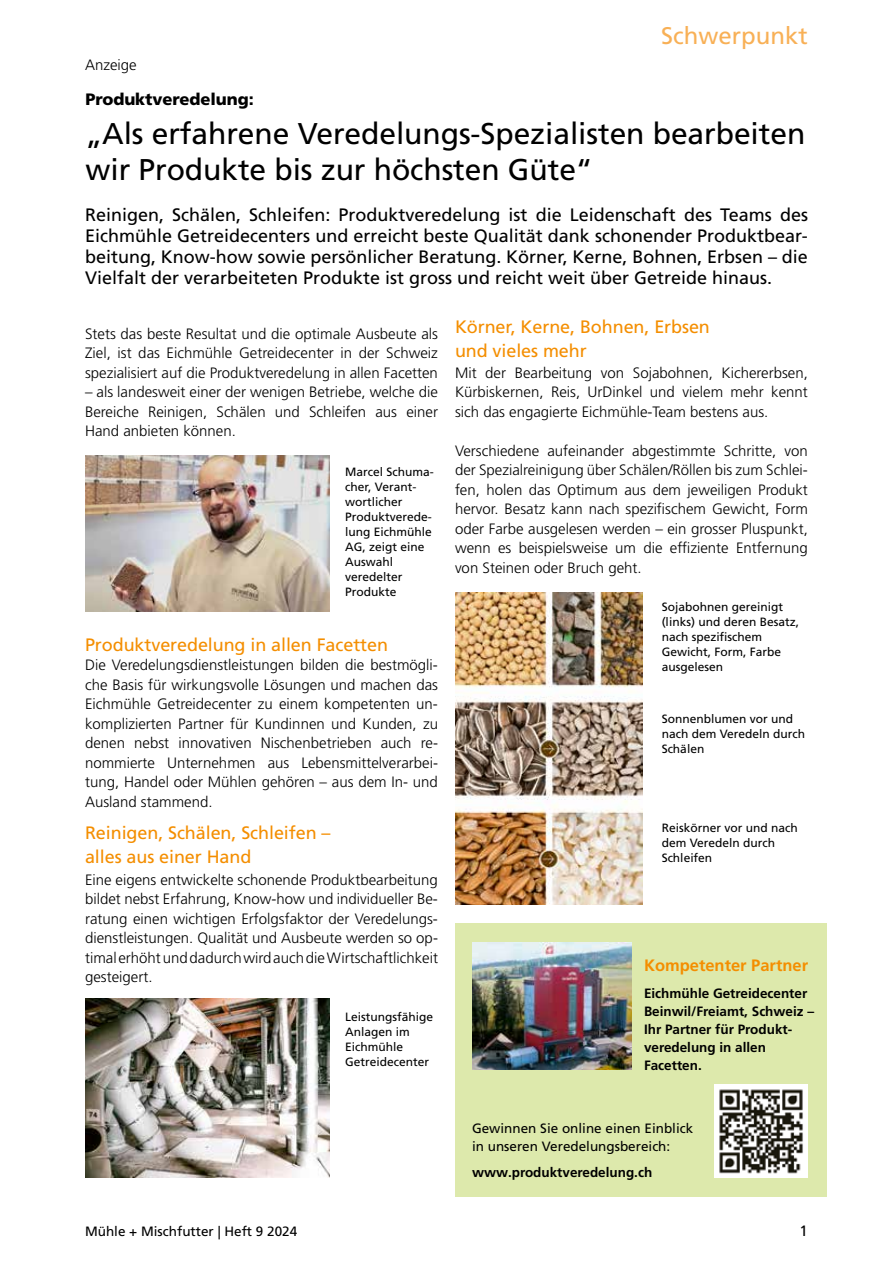
<style>
.page{position:relative;width:893px;height:1263px;background:#fff}
.page>*{position:absolute;margin:0;border:0;box-sizing:border-box;transform-origin:0 0}
.t1{font:30px/36px "Frutiger LT Std";letter-spacing:-.005em;color:#000}
.t2{font:24px "Frutiger LT Pro";color:#f8b056}
.t3{font:18px/21px "Frutiger LT Std";color:#000;text-align:justify}
.t4{font:18px/24px "Frutiger LT Std";letter-spacing:-.005em;color:#f48e00}
.t5{font:900 16.5px "Frutiger LT Std";letter-spacing:-.005em;color:#000}
.t6{font:700 16.5px "Frutiger LT Pro";color:#f48e00}
.t7{font:300 15px/19.5px "Frutiger LT Pro";color:#000;text-align:justify}
.t8{font:15px "Frutiger LT Std";color:#000}
.t9{font:700 13.5px/18px "Frutiger LT Pro";color:#000}
.t10{font:13.5px/18px "Frutiger LT Pro";color:#000}
.t11{font:13.5px "Frutiger LT Std";color:#000}
.t12{font:12px/15px "Frutiger LT Pro";color:#000}
</style>
<div class="page">
<div style="left:455px;top:924px;width:371px;height:273px;background:#dde9ac"></div>
<img style="left:472px;top:943px;width:160px;height:127px">
<img style="left:715px;top:1085px;width:93px;height:92px">
<img style="left:85px;top:456px;width:245px;height:156px">
<img style="left:85px;top:999px;width:245px;height:178px">
<img style="left:455px;top:592px;width:188px;height:312px">
<p class="t7" style="left:85px;top:55px;width:53px">Anzeige</p>
<h2 class="t2" style="left:661px;top:21px;width:148px">Schwerpunkt</h2>
<p class="t5" style="left:86px;top:89px;width:170px">Produktveredelung:</p>
<h1 class="t1" style="left:86px;top:115px;width:721px">„Als erfahrene Veredelungs-Spezialisten bearbeiten wir Produkte bis zur höchsten Güte“</h1>
<p class="t3" style="left:85px;top:204px;width:724px">Reinigen, Schälen, Schleifen: Produktveredelung ist die Leidenschaft des Teams des Eichmühle Getreidecenters und erreicht beste Qualität dank schonender Produktbear&shy;beitung, Know-how sowie persönlicher Beratung. Körner, Kerne, Bohnen, Erbsen – die Vielfalt der verarbeiteten Produkte ist gross und reicht weit über Getreide hinaus.</p>
<p class="t7" style="left:85px;top:324px;width:354px">Stets das beste Resultat und die optimale Ausbeute als Ziel, ist das Eichmühle Getreidecenter in der Schweiz spezialisiert auf die Produktveredelung in allen Facetten</p>
<p class="t7" style="left:85px;top:382px;width:354px">– als landesweit einer der wenigen Betriebe, welche die Bereiche Reinigen, Schälen und Schleifen aus einer Hand anbieten können.</p>
<p class="t12" style="left:345px;top:464px;width:90px">Marcel Schuma&shy;cher, Verant&shy;wortlicher<br>Produktverede&shy;lung Eichmühle<br>AG, zeigt eine<br>Auswahl veredelter<br>Produkte</p>
<p class="t4" style="left:85px;top:632px;width:305px">Produktveredelung in allen Facetten</p>
<p class="t7" style="left:85px;top:655px;width:354px">Die Veredelungsdienstleistungen bilden die bestmögli&shy;che Basis für wirkungsvolle Lösungen und machen das Eichmühle Getreidecenter zu einem kompetenten un&shy;komplizierten Partner für Kundinnen und Kunden, zu denen nebst innovativen Nischenbetrieben auch re&shy;nommierte Unternehmen aus Lebensmittelverarbei&shy;tung, Handel oder Mühlen gehören – aus dem In- und Ausland stammend.</p>
<p class="t4" style="left:85px;top:821px;width:247px">Reinigen, Schälen, Schleifen – alles aus einer Hand</p>
<p class="t7" style="left:85px;top:870px;width:354px">Eine eigens entwickelte schonende Produktbearbeitung bildet nebst Erfahrung, Know-how und individueller Be&shy;ratung einen wichtigen Erfolgsfaktor der Veredelungs&shy;dienstleistungen. Qualität und Ausbeute werden so op&shy;timal erhöht und dadurch wird auch die Wirtschaftlichkeit gesteigert.</p>
<p class="t12" style="left:345px;top:1009px;width:90px">Leistungsfähige<br>Anlagen im<br>Eichmühle<br>Getreidecenter</p>
<p class="t4" style="left:455px;top:314px;width:256px">Körner, Kerne, Bohnen, Erbsen und vieles mehr</p>
<p class="t7" style="left:455px;top:363px;width:354px">Mit der Bearbeitung von Sojabohnen, Kichererbsen, Kürbiskernen, Reis, UrDinkel und vielem mehr kennt sich das engagierte Eichmühle-Team bestens aus.</p>
<p class="t7" style="left:455px;top:441px;width:354px">Verschiedene aufeinander abgestimmte Schritte, von der Spezialreinigung über Schälen/Röllen bis zum Schlei&shy;fen, holen das Optimum aus dem jeweiligen Produkt hervor. Besatz kann nach spezifischem Gewicht, Form oder Farbe ausgelesen werden – ein grosser Pluspunkt, wenn es beispielsweise um die effiziente Entfernung von Steinen oder Bruch geht.</p>
<p class="t12" style="left:662px;top:600px;width:139px">Sojabohnen gereinigt (links) und deren Besatz, nach spezifischem<br>Gewicht, Form, Farbe ausgelesen</p>
<p class="t12" style="left:662px;top:711px;width:145px">Sonnenblumen vor und nach dem Veredeln durch<br>Schälen</p>
<p class="t12" style="left:662px;top:820px;width:138px">Reiskörner vor und nach dem Veredeln durch<br>Schleifen</p>
<p class="t6" style="left:644px;top:956px;width:166px">Kompetenter Partner</p>
<p class="t9" style="left:644px;top:984px;width:172px">Eichmühle Getreidecenter<br>Beinwil/Freiamt, Schweiz –<br>Ihr Partner für Produkt&shy;veredelung in allen<br>Facetten.</p>
<p class="t10" style="left:472px;top:1119px;width:223px">Gewinnen Sie online einen Einblick in unseren Veredelungsbereich:</p>
<p class="t9" style="left:472px;top:1163px;width:182px">www.produktveredelung.ch</p>
<p class="t11" style="left:85px;top:1223px;width:214px">Mühle + Mischfutter | Heft 9 2024</p>
<p class="t8" style="left:800px;top:1222px;width:10px">1</p>
</div>
